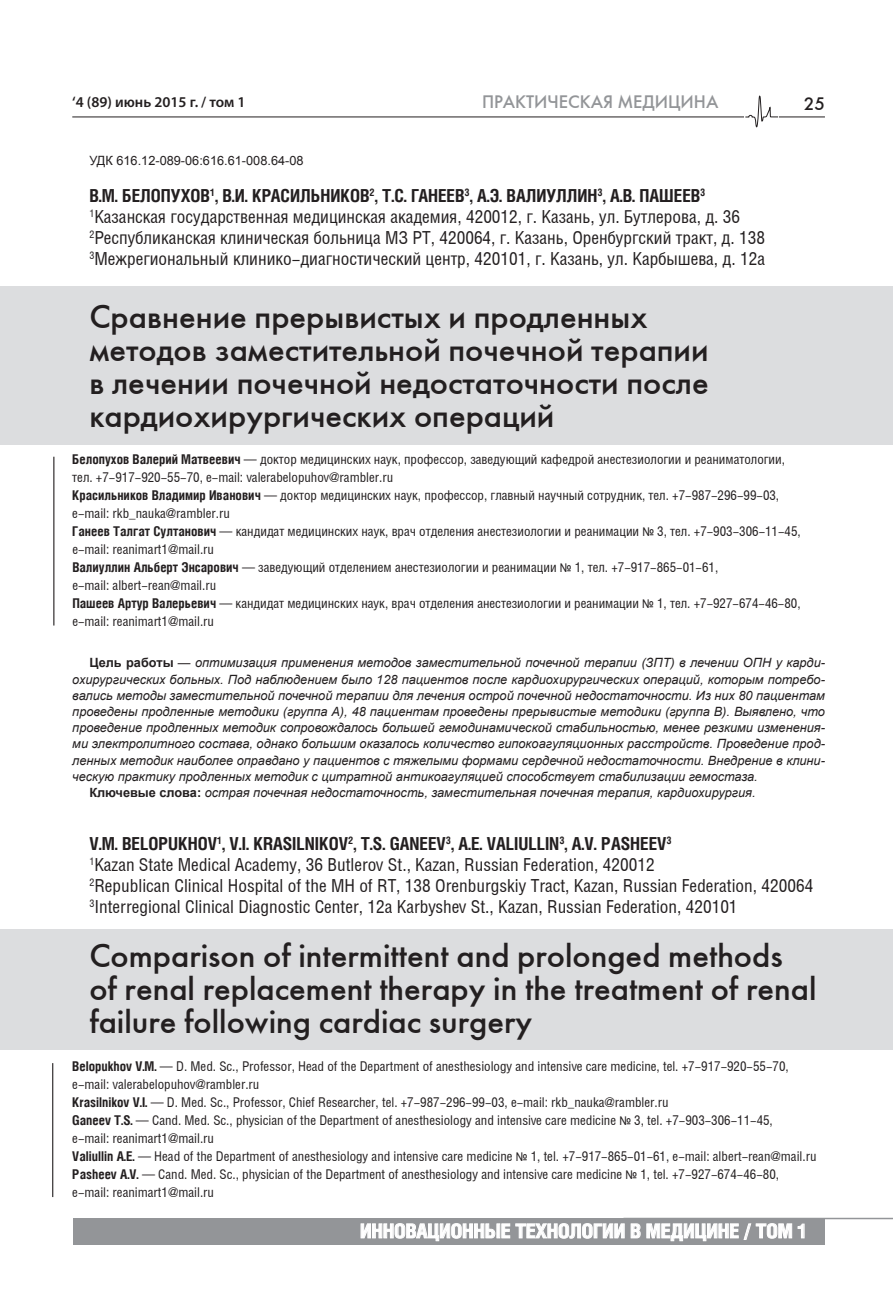
<style>
.page{position:relative;width:893px;height:1297px;background:#fff}
.page>*{position:absolute;margin:0;border:0;box-sizing:border-box;transform-origin:0 0}
.t1{font:33px/33px "Futuris C";color:#231f20}
.t2{font:700 19.5px "Helios Cond";color:#fff;scale:1.05 1}
.t3{font:18px/21px "Helios Cond";color:#231f20}
.t4{font:18px "Futuris C";color:#939598}
.t5{font:18px "Futuris C";color:#231f20}
.t6{font:600 15px "Myriad Pro";color:#231f20}
.t7{font:13.5px/18px "Helios Cond";color:#231f20}
.t8{font:italic 12.75px "Arial";color:#231f20}
.t9{font:12.75px "Arial";color:#231f20}
.s1{font-weight:700}
.s2{font-family:"Arial";font-size:12px}
.s3{font-weight:700;font-style:normal}
</style>
<div class="page">
<hr style="left:72px;top:117px;width:753px;height:1px;background:#231f20">
<div style="left:73px;top:1218px;width:751px;height:27px;background:#939598"></div>
<svg style="left:361px;top:1223px;width:263px;height:18px"></svg>
<svg style="left:631px;top:1223px;width:9px;height:15px"></svg>
<svg style="left:647px;top:1223px;width:145px;height:18px"></svg>
<svg style="left:798px;top:1224px;width:6px;height:14px"></svg>
<hr style="left:623px;top:1218px;width:270px;height:1px;background:#939598">
<div style="left:744px;top:95px;width:35px;height:33px;background:#fff"></div>
<svg style="left:745px;top:95px;width:34px;height:33px"></svg>
<div style="left:0;top:287px;width:893px;height:158px;background:#dcdddf"></div>
<div style="left:0;top:929px;width:893px;height:120px;background:#dcdddf"></div>
<hr style="left:53px;top:457px;width:1px;height:168px;background:#231f20">
<hr style="left:52px;top:1063px;width:1px;height:134px;background:#231f20">
<p class="t6" style="left:72px;top:92px;width:175px">‘4 (89) июнь 2015 г. / том 1</p>
<h3 class="t4" style="left:482px;top:91px;width:238px">ПРАКТИЧЕСКАЯ МЕДИЦИНА</h3>
<h3 class="t5" style="left:804px;top:93px;width:23px">25</h3>
<p class="t9" style="left:89px;top:152px;width:216px">УДК 616.12-089-06:616.61-008.64-08</p>
<p class="t3" style="left:89px;top:185px;width:677px"><span class="s1">В.М. БЕЛОПУХОВ</span><sup>1</sup><span class="s1">, В.И. КРАСИЛЬНИКОВ</span><sup>2</sup><span class="s1">, Т.С. ГАНЕЕВ</span><sup>3</sup><span class="s1">, А.Э. ВАЛИУЛЛИН</span><sup>3</sup><span class="s1">, А.В. ПАШЕЕВ</span><sup>3<br></sup><sup>1</sup>Казанская государственная медицинская академия, 420012, г. Казань, ул. Бутлерова, д. 36<br><sup>2</sup>Республиканская клиническая больница МЗ РТ, 420064, г. Казань, Оренбургский тракт, д. 138<br><sup>3</sup>Межрегиональный клинико-диагностический центр, 420101, г. Казань, ул. Карбышева, д. 12а</p>
<h1 class="t1" style="left:89px;top:300px;width:621px">Сравнение прерывистых и продленных методов заместительной почечной терапии в лечении почечной недостаточности после кардиохирургических операций</h1>
<p class="t7" style="left:72px;top:450px;width:730px"><span class="s1">Белопухов Валерий Матвеевич</span> — доктор медицинских наук, профессор, заведующий кафедрой анестезиологии и реаниматологии, тел. +7-917-920-55-70, e-mail: valerabelopuhov@rambler.ru<br><span class="s1">Красильников Владимир Иванович</span> — доктор медицинских наук, профессор, главный научный сотрудник, тел. +7-987-296-99-03, e-mail: rkb_nauka@rambler.ru<br><span class="s1">Ганеев Талгат Султанович</span> — кандидат медицинских наук, врач отделения анестезиологии и реанимации <span class="s2">№</span> 3, тел. +7-903-306-11-45, e-mail: reanimart1@mail.ru<br><span class="s1">Валиуллин Альберт Энсарович</span> — заведующий отделением анестезиологии и реанимации <span class="s2">№</span> 1, тел. +7-917-865-01-61,<br>e-mail: albert-rean@mail.ru<br><span class="s1">Пашеев Артур Валерьевич</span> — кандидат медицинских наук, врач отделения анестезиологии и реанимации <span class="s2">№</span> 1, тел. +7-927-674-46-80, e-mail: reanimart1@mail.ru</p>
<p class="t8" style="left:89px;top:654px;width:737px"><span class="s3">Цель работы</span> — оптимизация применения методов заместительной почечной терапии (ЗПТ) в лечении ОПН у карди-</p>
<p class="t8" style="left:72px;top:671px;width:754px">охирургических больных. Под наблюдением было 128 пациентов после кардиохирургических операций, которым потребо-</p>
<p class="t8" style="left:72px;top:687px;width:754px">вались методы заместительной почечной терапии для лечения острой почечной недостаточности. Из них 80 пациентам</p>
<p class="t8" style="left:72px;top:703px;width:754px">проведены продленные методики (группа А), 48 пациентам проведены прерывистые методики (группа В). Выявлено, что</p>
<p class="t8" style="left:72px;top:719px;width:754px">проведение продленных методик сопровождалось большей гемодинамической стабильностью, менее резкими изменения-</p>
<p class="t8" style="left:72px;top:736px;width:754px">ми электролитного состава, однако большим оказалось количество гипокоагуляционных расстройств. Проведение прод-</p>
<p class="t8" style="left:72px;top:752px;width:754px">ленных методик наиболее оправдано у пациентов с тяжелыми формами сердечной недостаточности. Внедрение в клини-</p>
<p class="t8" style="left:72px;top:768px;width:687px">ческую практику продленных методик с цитратной антикоагуляцией способствует стабилизации гемостаза.</p>
<p class="t8" style="left:89px;top:784px;width:668px"><span class="s3">Ключевые слова:</span> острая почечная недостаточность, заместительная почечная терапия, кардиохирургия.</p>
<p class="t3" style="left:89px;top:833px;width:725px"><span class="s1">V.M. BELOPUKHOV</span><sup>1</sup><span class="s1">, V.I. KRASILNIKOV</span><sup>2</sup><span class="s1">, T.S. GANEEV</span><sup>3</sup><span class="s1">, A.E. VALIULLIN</span><sup>3</sup><span class="s1">, A.V. PASHEEV</span><sup>3<br></sup><sup>1</sup>Kazan State Medical Academy, 36 Butlerov St., Kazan, Russian Federation, 420012<br><sup>2</sup>Republican Clinical Hospital of the MH of RT, 138 Orenburgskiy Tract, Kazan, Russian Federation, 420064<br><sup>3</sup>Interregional Clinical Diagnostic Center, 12a Karbyshev St., Kazan, Russian Federation, 420101</p>
<h1 class="t1" style="left:89px;top:939px;width:729px">Comparison of intermittent and prolonged methods of renal replacement therapy in the treatment of renal failure following cardiac surgery</h1>
<p class="t7" style="left:72px;top:1057px;width:746px"><span class="s1">Belopukhov V.M.</span> — D. Med. Sc., Professor, Head of the Department of anesthesiology and intensive care medicine, tel. +7-917-920-55-70, e-mail: valerabelopuhov@rambler.ru<br><span class="s1">Krasilnikov V.I.</span> — D. Med. Sc., Professor, Chief Researcher, tel. +7-987-296-99-03, e-mail: rkb_nauka@rambler.ru<br><span class="s1">Ganeev T.S.</span> — Cand. Med. Sc., physician of the Department of anesthesiology and intensive care medicine <span class="s2">№</span> 3, tel. +7-903-306-11-45,<br>e-mail: reanimart1@mail.ru<br><span class="s1">Valiullin A.E.</span> — Head of the Department of anesthesiology and intensive care medicine <span class="s2">№</span> 1, tel. +7-917-865-01-61, e-mail: albert-rean@mail.ru <span class="s1">Pasheev A.V.</span> — Cand. Med. Sc., physician of the Department of anesthesiology and intensive care medicine <span class="s2">№</span> 1, tel. +7-927-674-46-80, e-mail: reanimart1@mail.ru</p>
<h2 class="t2" style="left:360px;top:1219px;width:427px">ИННОВАЦИОННЫЕ ТЕХНОЛОГИИ В МЕДИЦИНЕ / ТОМ 1</h2>
</div>
